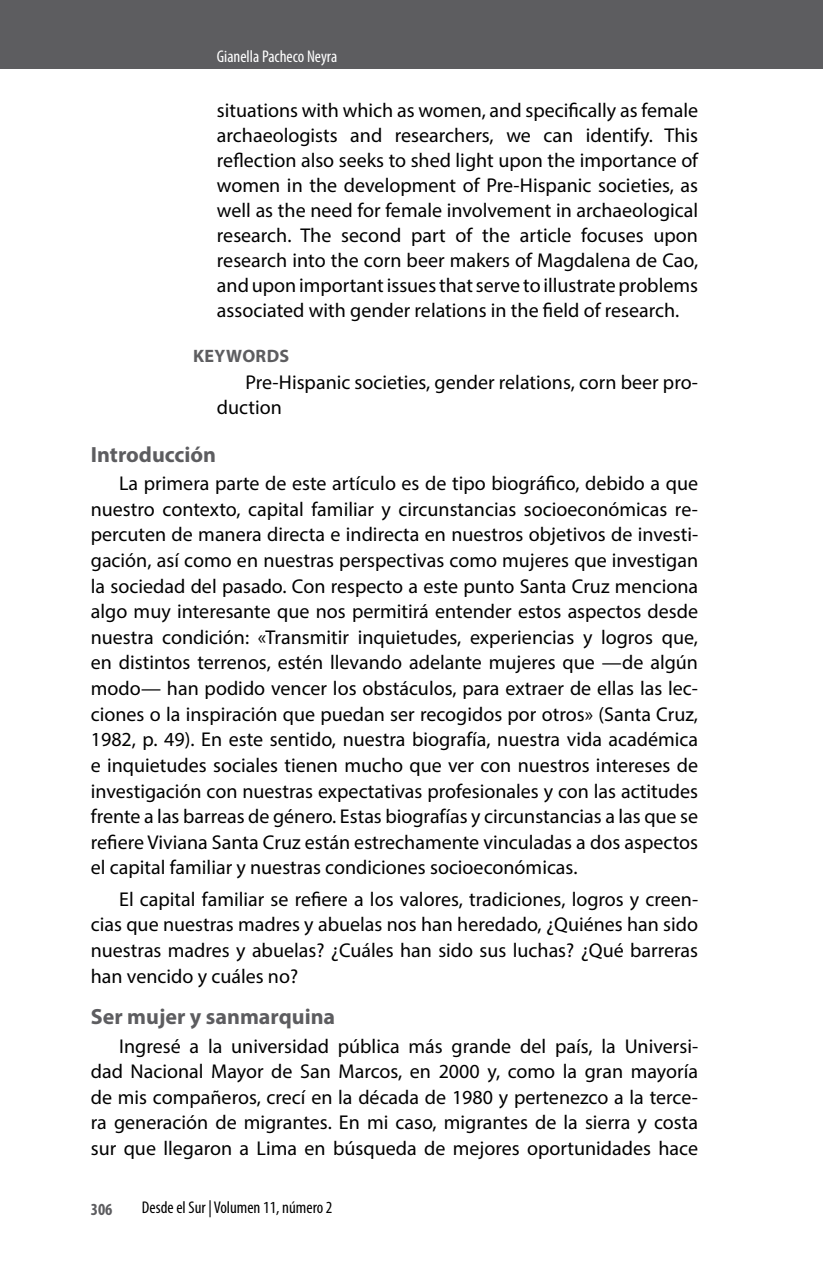
<style>
.page{position:relative;width:823px;height:1265px;background:#fff}
.page>*{position:absolute;margin:0;border:0;box-sizing:border-box;transform-origin:0 0}
.t1{font:700 22px "Myriad Pro";color:#5d5d60}
.t2{font:20px/25.6px "Myriad Pro";color:#000;text-align:justify}
.t3{font:700 18px "Myriad Pro";letter-spacing:.02em;color:#5d5d60}
.t4{font:condensed 17px "Myriad Pro";color:#000}
.t5{font:condensed 17px "Myriad Pro";color:#fff}
.t6{font:700 condensed 17px "Myriad Pro";color:#5d5d60}
</style>
<div class="page">
<div style="left:0;top:0;width:822px;height:68px;background:#5d5d60"></div>
<p class="t5" style="left:217px;top:46px;width:122px">Gianella Pacheco Neyra</p>
<p class="t2" style="left:217px;top:98px;width:482px;line-height:25px">situations with which as women, and specifically as female archaeologists and researchers, we can identify. This reflection also seeks to shed light upon the importance of women in the development of Pre-Hispanic societies, as well as the need for female involvement in archaeological research. The second part of the article focuses upon research into the corn beer makers of Magdalena de Cao, and upon important issues that serve to illustrate problems associated with gender relations in the field of research.</p>
<p class="t3" style="left:193px;top:344px;width:96px">Keywords</p>
<p class="t2" style="left:217px;top:370px;width:482px;line-height:25px;text-indent:28px">Pre-Hispanic societies, gender relations, corn beer pro&shy;duction</p>
<p class="t1" style="left:91px;top:440px;width:127px">Introducción</p>
<p class="t2" style="left:91px;top:470px;width:608px;text-indent:28px">La primera parte de este artículo es de tipo biográfico, debido a que nuestro contexto, capital familiar y circunstancias socioeconómicas re&shy;percuten de manera directa e indirecta en nuestros objetivos de investi&shy;gación, así como en nuestras perspectivas como mujeres que investigan la sociedad del pasado. Con respecto a este punto Santa Cruz menciona algo muy interesante que nos permitirá entender estos aspectos desde nuestra condición: «Transmitir inquietudes, experiencias y logros que, en distintos terrenos, estén llevando adelante mujeres que —de algún modo— han podido vencer los obstáculos, para extraer de ellas las lec&shy;ciones o la inspiración que puedan ser recogidos por otros» (Santa Cruz, 1982, p. 49). En este sentido, nuestra biografía, nuestra vida académica e inquietudes sociales tienen mucho que ver con nuestros intereses de investigación con nuestras expectativas profesionales y con las actitudes frente a las barreas de género. Estas biografías y circunstancias a las que se refiere Viviana Santa Cruz están estrechamente vinculadas a dos aspectos el capital familiar y nuestras condiciones socioeconómicas.</p>
<p class="t2" style="left:91px;top:885px;width:608px;text-indent:28px">El capital familiar se refiere a los valores, tradiciones, logros y creen&shy;cias que nuestras madres y abuelas nos han heredado, ¿Quiénes han sido nuestras madres y abuelas? ¿Cuáles han sido sus luchas? ¿Qué barreras han vencido y cuáles no?</p>
<p class="t1" style="left:91px;top:1002px;width:246px">Ser mujer y sanmarquina</p>
<p class="t2" style="left:91px;top:1032px;width:608px;text-indent:28px">Ingresé a la universidad pública más grande del país, la Universi&shy;dad Nacional Mayor de San Marcos, en 2000 y, como la gran mayoría de mis compañeros, crecí en la década de 1980 y pertenezco a la terce&shy;ra generación de migrantes. En mi caso, migrantes de la sierra y costa sur que llegaron a Lima en búsqueda de mejores oportunidades hace</p>
<p class="t6" style="left:91px;top:1198px;width:23px">306</p>
<p class="t4" style="left:142px;top:1196px;width:192px">Desde el Sur | Volumen 11, número 2</p>
</div>
